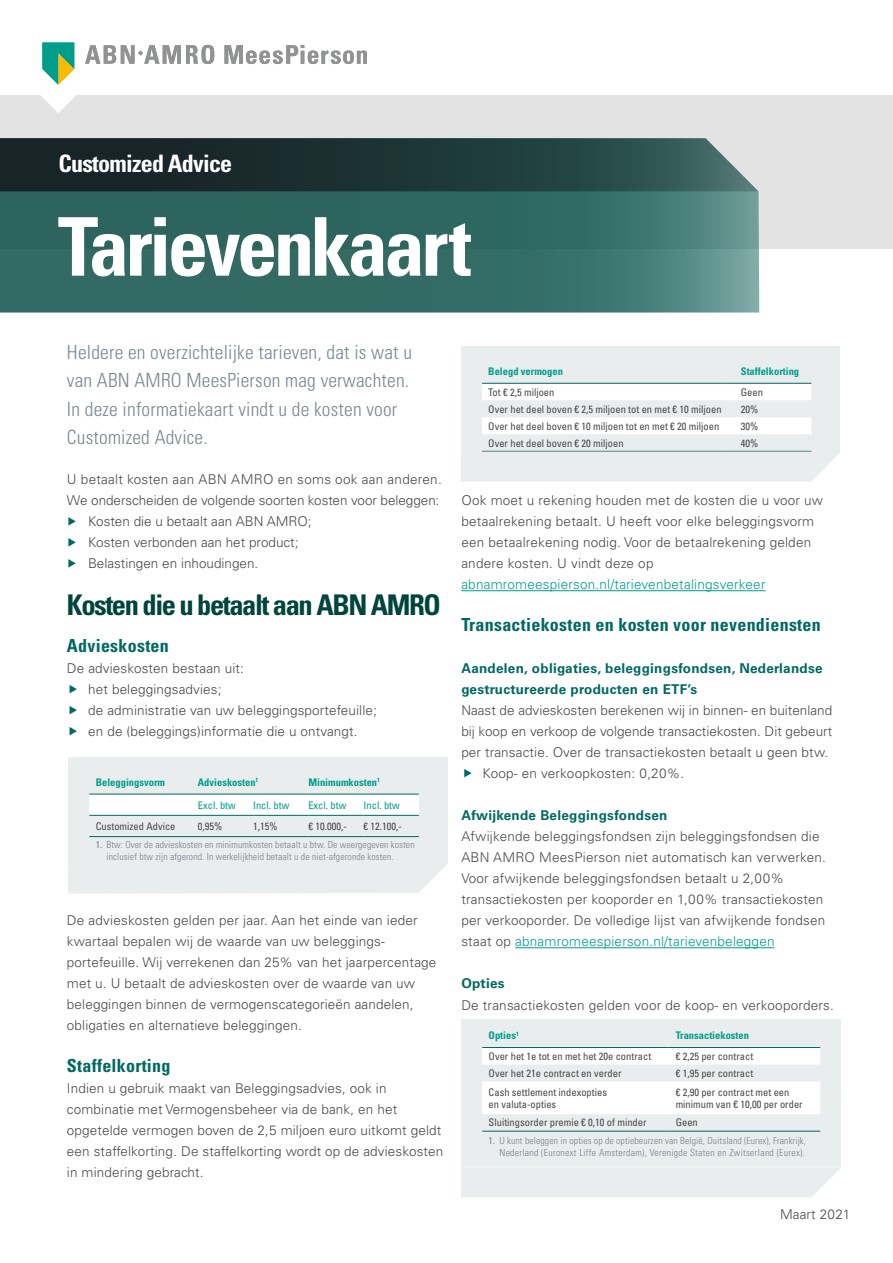
<style>
.page{position:relative;width:893px;height:1263px;background:#fff}
.page>*{position:absolute;margin:0;border:0;box-sizing:border-box;transform-origin:0 0}
.t1{font:700 condensed 81px "Univers LT Std";letter-spacing:-.045em;color:#fff}
.t2{font:700 condensed 28.5px "Univers LT Std";letter-spacing:-.05em;color:#00453c}
.t3{font:700 condensed 24px "Univers LT Std";letter-spacing:-.03em;color:#fff}
.t4{font:300 condensed 19.5px/28.5px "Univers LT Std";letter-spacing:.01em;color:#7a8890}
.t5{font:700 condensed 18px "Univers LT Std";letter-spacing:.015em;color:#006962}
.t6{font:300 13.5px/21px "Univers LT Std";letter-spacing:.01em;color:#494948}
.t7{font:700 13.5px/21px "Univers LT Std";letter-spacing:.02em;color:#006962}
.t8{font:300 13.5px "Univers LT Std";letter-spacing:.015em;color:#009d8b}
.t9{font:condensed 10.5px/12.6px "Univers LT Std";color:#494948}
.t10{font:700 condensed 10.5px "Univers LT Std";color:#009d8b}
.t11{font:condensed 10.5px "Univers LT Std";color:#009d8b}
.t12{font:300 condensed 9.75px/11.7px "Univers LT Std";letter-spacing:.01em;color:#79838c}
.s1{color:#006962}
.s2{font-weight:400}
.s3{color:#009d8b}
</style>
<div class="page">
<hr style="left:461px;top:590px;width:304px;height:1px;background:#009d8b">
<hr style="left:515px;top:947px;width:259px;height:1px;background:#009d8b">
<div style="left:68px;top:757px;width:380px;height:107px;background:#eaedee"></div>
<div style="left:89px;top:795px;width:330px;height:20px;background:#fff"></div>
<hr style="left:89px;top:794px;width:109px;height:1px;background:#006962">
<hr style="left:198px;top:794px;width:55px;height:1px;background:#006962">
<hr style="left:253px;top:794px;width:55px;height:1px;background:#006962">
<hr style="left:308px;top:794px;width:56px;height:1px;background:#006962">
<hr style="left:364px;top:794px;width:55px;height:1px;background:#006962">
<hr style="left:89px;top:815px;width:109px;height:1px;background:#006962">
<hr style="left:198px;top:815px;width:55px;height:1px;background:#006962">
<hr style="left:253px;top:815px;width:55px;height:1px;background:#006962">
<hr style="left:308px;top:815px;width:56px;height:1px;background:#006962">
<hr style="left:364px;top:815px;width:55px;height:1px;background:#006962">
<hr style="left:89px;top:836px;width:109px;height:1px;background:#006962">
<hr style="left:198px;top:836px;width:55px;height:1px;background:#006962">
<hr style="left:253px;top:836px;width:55px;height:1px;background:#006962">
<hr style="left:308px;top:836px;width:56px;height:1px;background:#006962">
<hr style="left:364px;top:836px;width:55px;height:1px;background:#006962">
<div style="left:68px;top:864px;width:379px;height:30px;background:#eaedee"></div>
<div style="left:461px;top:347px;width:378px;height:105px;background:#eaedee"></div>
<div style="left:482px;top:384px;width:329px;height:16px;background:#fff"></div>
<div style="left:482px;top:417px;width:329px;height:17px;background:#fff"></div>
<hr style="left:482px;top:383px;width:242px;height:1px;background:#006962">
<hr style="left:724px;top:383px;width:87px;height:1px;background:#006962">
<hr style="left:482px;top:451px;width:242px;height:1px;background:#006962">
<hr style="left:724px;top:451px;width:87px;height:1px;background:#006962">
<div style="left:461px;top:452px;width:379px;height:29px;background:#eaedee"></div>
<div style="left:0;top:96px;width:893px;height:153px;background:#e3e3e3"></div>
<svg style="left:0;top:191px;width:759px;height:122px;background:#376e67"></svg>
<svg style="left:28px;top:43px;width:186px;height:70px"></svg>
<svg style="left:224px;top:45px;width:143px;height:19px"></svg>
<svg style="left:0;top:138px;width:758px;height:53px;background:#273e3f"></svg>
<div style="left:461px;top:1019px;width:379px;height:148px;background:#eaedee"></div>
<div style="left:482px;top:1048px;width:338px;height:16px;background:#fff"></div>
<div style="left:482px;top:1082px;width:338px;height:32px;background:#fff"></div>
<hr style="left:482px;top:1047px;width:185px;height:1px;background:#006962">
<hr style="left:667px;top:1047px;width:153px;height:1px;background:#006962">
<hr style="left:482px;top:1131px;width:185px;height:1px;background:#006962">
<hr style="left:667px;top:1131px;width:153px;height:1px;background:#006962">
<div style="left:461px;top:1167px;width:380px;height:30px;background:#eaedee"></div>
<h3 class="t3" style="left:58px;top:149px;width:175px">Customized Advice</h3>
<h1 class="t1" style="left:58px;top:197px;width:415px">Tarievenkaart</h1>
<h3 class="t4" style="left:67px;top:337px;width:347px">Heldere en overzichtelijke tarieven, dat is wat u van ABN AMRO MeesPierson mag verwachten.<br>In deze informatiekaart vindt u de kosten voor Customized Advice.</h3>
<p class="t10" style="left:488px;top:365px;width:76px">Belegd vermogen</p>
<p class="t10" style="left:741px;top:365px;width:60px">Staffelkorting</p>
<p class="t9" style="left:488px;top:385px;width:68px">Tot € 2,5 miljoen</p>
<p class="t9" style="left:741px;top:385px;width:24px">Geen</p>
<p class="t9" style="left:488px;top:402px;width:235px">Over het deel boven € 2,5 miljoen tot en met € 10 miljoen</p>
<p class="t9" style="left:741px;top:402px;width:19px">20%</p>
<p class="t9" style="left:488px;top:419px;width:232px">Over het deel boven € 10 miljoen tot en met € 20 miljoen</p>
<p class="t9" style="left:741px;top:419px;width:19px">30%</p>
<p class="t9" style="left:488px;top:436px;width:137px">Over het deel boven € 20 miljoen</p>
<p class="t9" style="left:741px;top:436px;width:19px">40%</p>
<p class="t6" style="left:67px;top:469px;width:376px">U betaalt kosten aan ABN AMRO en soms ook aan anderen.<br>We onderscheiden de volgende soorten kosten voor beleggen: <span class="s1">▶</span> Kosten die u betaalt aan ABN AMRO;<br><span class="s1">▶</span> Kosten verbonden aan het product;<br><span class="s1">▶</span> Belastingen en inhoudingen.</p>
<h2 class="t2" style="left:67px;top:587px;width:375px">Kosten die u betaalt aan ABN AMRO</h2>
<h3 class="t5" style="left:67px;top:635px;width:103px">Advieskosten</h3>
<p class="t6" style="left:88px;top:658px;width:290px;text-indent:-21px">De advieskosten bestaan uit:<br>het beleggingsadvies;<br>de administratie van uw beleggingsportefeuille; en de (beleggings)informatie die u ontvangt.</p>
<p class="t10" style="left:96px;top:776px;width:71px">Beleggingsvorm</p>
<p class="t10" style="left:198px;top:776px;width:62px">Advieskosten<sup>1</sup></p>
<p class="t10" style="left:308px;top:776px;width:73px">Minimumkosten<sup>1</sup></p>
<p class="t11" style="left:198px;top:798px;width:39px">Excl. btw</p>
<p class="t11" style="left:253px;top:798px;width:38px">Incl. btw</p>
<p class="t11" style="left:308px;top:798px;width:39px">Excl. btw</p>
<p class="t11" style="left:364px;top:798px;width:38px">Incl. btw</p>
<p class="t9" style="left:96px;top:819px;width:81px">Customized Advice</p>
<p class="t9" style="left:198px;top:819px;width:26px">0,95%</p>
<p class="t9" style="left:253px;top:819px;width:26px">1,15%</p>
<p class="t9" style="left:308px;top:819px;width:40px">€ 10.000,-</p>
<p class="t9" style="left:364px;top:819px;width:40px">€ 12.100,-</p>
<p class="t12" style="left:106px;top:839px;width:310px;text-indent:-11px"><span class="s2">1.</span> Btw: Over de advieskosten en minimumkosten betaalt u btw. De weergegeven kosten inclusief btw zijn afgerond. In werkelijkheid betaalt u de niet-afgeronde kosten.</p>
<p class="t6" style="left:67px;top:910px;width:371px">De advieskosten gelden per jaar. Aan het einde van ieder kwartaal bepalen wij de waarde van uw beleggings&shy;portefeuille. Wij verrekenen dan 25% van het jaarpercentage met u. U betaalt de advieskosten over de waarde van uw beleggingen binnen de vermogenscategorieën aandelen, obligaties en alternatieve beleggingen.</p>
<h3 class="t5" style="left:67px;top:1055px;width:105px">Staffelkorting</h3>
<p class="t6" style="left:67px;top:1078px;width:378px">Indien u gebruik maakt van Beleggingsadvies, ook in combinatie met Vermogensbeheer via de bank, en het opgetelde vermogen boven de 2,5 miljoen euro uitkomt geldt een staffelkorting. De staffelkorting wordt op de advieskosten in mindering gebracht.</p>
<p class="t6" style="left:461px;top:490px;width:363px">Ook moet u rekening houden met de kosten die u voor uw betaalrekening betaalt. U heeft voor elke beleggingsvorm een betaalrekening nodig. Voor de betaalrekening gelden andere kosten. U vindt deze op</p>
<p class="t8" style="left:461px;top:576px;width:306px">abnamromeespierson.nl/tarievenbetalingsverkeer</p>
<h3 class="t5" style="left:461px;top:614px;width:361px">Transactiekosten en kosten voor nevendiensten</h3>
<p class="t7" style="left:461px;top:658px;width:363px">Aandelen, obligaties, beleggingsfondsen, Nederlandse gestructureerde producten en ETF’s</p>
<p class="t6" style="left:461px;top:700px;width:372px">Naast de advieskosten berekenen wij in binnen- en buitenland</p>
<p class="t6" style="left:461px;top:721px;width:372px">bij koop en verkoop de volgende transactiekosten. Dit gebeurt</p>
<p class="t6" style="left:461px;top:742px;width:368px">per transactie. Over de transactiekosten betaalt u geen btw.</p>
<p class="t6" style="left:483px;top:763px;width:203px">Koop- en verkoopkosten: 0,20%.</p>
<p class="t7" style="left:461px;top:805px;width:208px">Afwijkende Beleggingsfondsen</p>
<p class="t6" style="left:461px;top:826px;width:366px">Afwijkende beleggingsfondsen zijn beleggingsfondsen die ABN AMRO MeesPierson niet automatisch kan verwerken.<br>Voor afwijkende beleggingsfondsen betaalt u 2,00% transactiekosten per kooporder en 1,00% transactiekosten per verkooporder. De volledige lijst van afwijkende fondsen staat op <span class="s3">abnamromeespierson.nl/tarievenbeleggen</span></p>
<p class="t7" style="left:461px;top:973px;width:45px">Opties</p>
<p class="t6" style="left:461px;top:994px;width:374px">De transactiekosten gelden voor de koop- en verkooporders.</p>
<p class="t10" style="left:489px;top:1029px;width:32px">Opties<sup>1</sup></p>
<p class="t10" style="left:676px;top:1029px;width:75px">Transactiekosten</p>
<p class="t9" style="left:489px;top:1049px;width:164px">Over het 1e tot en met het 20e contract</p>
<p class="t9" style="left:676px;top:1049px;width:79px">€ 2,25 per contract</p>
<p class="t9" style="left:489px;top:1067px;width:134px">Over het 21e contract en verder</p>
<p class="t9" style="left:676px;top:1067px;width:79px">€ 1,95 per contract</p>
<p class="t9" style="left:489px;top:1085px;width:120px">Cash settlement indexopties en valuta-opties</p>
<p class="t9" style="left:676px;top:1085px;width:129px">€ 2,90 per contract met een minimum van € 10,00 per order</p>
<p class="t9" style="left:489px;top:1116px;width:160px">Sluitingsorder premie € 0,10 of minder</p>
<p class="t9" style="left:676px;top:1116px;width:24px">Geen</p>
<p class="t12" style="left:489px;top:1135px;width:319px;text-align:right"><span class="s2">1.</span> U kunt beleggen in opties op de optiebeurzen van België, Duitsland (Eurex), Frankrijk,<br>Nederland (Euronext Liffe Amsterdam), Verenigde Staten en Zwitserland (Eurex).</p>
<p class="t6" style="left:780px;top:1204px;width:72px">Maart 2021</p>
</div>
